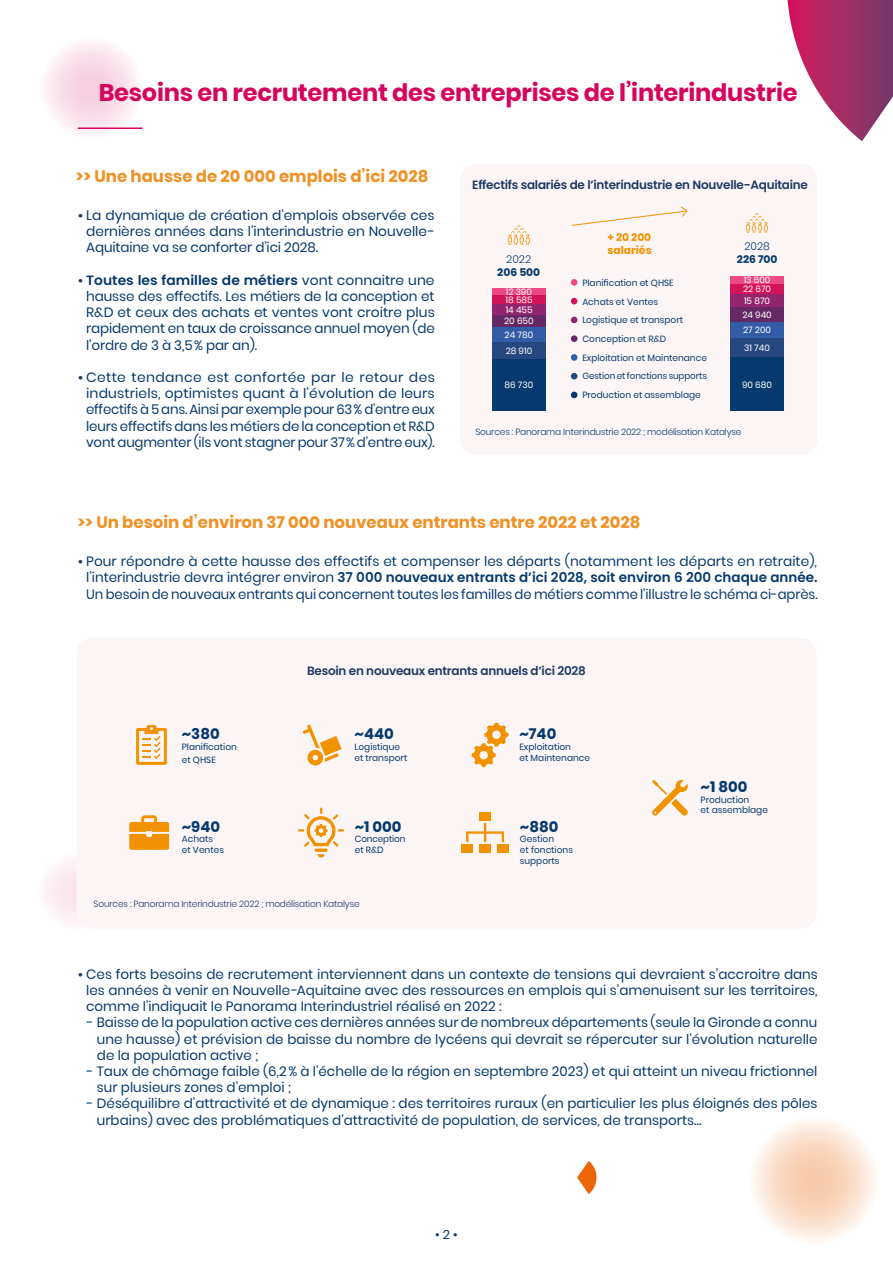
<style>
.page{position:relative;width:893px;height:1263px;background:#fff}
.page>*{position:absolute;margin:0;border:0;box-sizing:border-box;transform-origin:0 0}
.t1{font:700 24px "Poppins";letter-spacing:-.01em;color:#d5055d}
.t2{font:700 16.5px "Poppins";color:#f09125}
.t3{font:700 15px "Poppins";color:#06396e}
.t4{font:13.5px/16.2px "Poppins";color:#06396e;text-align:justify}
.t5{font:12.75px "Poppins";color:#06396e}
.t6{font:600 12px "Poppins";letter-spacing:-.02em;color:#1f3863}
.t7{font:700 10.8px/12.9px "Poppins";color:#f39200}
.t8{font:700 10.8px "Poppins";color:#06396e}
.t9{font:300 10.8px "Poppins";color:#06396e}
.t10{font:9px/10.8px "Poppins";color:#06396e}
.t11{font:9px/8.1px "Poppins";color:#fff}
.t12{font:300 9px "Poppins";letter-spacing:-.02em;color:#06396e}
.t13{font:300 9px "Poppins";letter-spacing:-.02em;color:#1c3968}
.s1{font-weight:600;font-size:12.75px;color:#1f3863}
.s2{font-weight:600}
</style>
<div class="page">
<svg style="left:37px;top:852px;width:79px;height:79px;fill:#fcf2f6"></svg>
<svg style="left:787px;top:0;width:106px;height:141px"></svg>
<svg style="left:750px;top:1115px;width:128px;height:130px"></svg>
<svg style="left:577px;top:1161px;width:19px;height:33px"></svg>
<div style="left:460px;top:164px;width:357px;height:291px;background:#fcf5f6;border-radius:16px"></div>
<div style="left:77px;top:638px;width:739px;height:290px;background:#fcf5f6;border-radius:16px"></div>
<svg style="left:40px;top:36px;width:104px;height:105px"></svg>
<hr style="left:78px;top:127px;width:64px;height:2px;background:#d5055d">
<div style="left:492px;top:288px;width:54px;height:8px;background:#ed4984"></div>
<div style="left:492px;top:296px;width:54px;height:8px;background:#d2145a"></div>
<div style="left:492px;top:304px;width:54px;height:11px;background:#93256e"></div>
<div style="left:492px;top:315px;width:54px;height:12px;background:#652965"></div>
<div style="left:492px;top:327px;width:54px;height:15px;background:#335ca7"></div>
<div style="left:492px;top:342px;width:54px;height:17px;background:#274781"></div>
<div style="left:492px;top:359px;width:54px;height:52px;background:#06396e"></div>
<div style="left:730px;top:276px;width:54px;height:8px;background:#ed4984"></div>
<div style="left:730px;top:284px;width:54px;height:10px;background:#d2145a"></div>
<div style="left:730px;top:294px;width:54px;height:13px;background:#93256e"></div>
<div style="left:730px;top:307px;width:54px;height:15px;background:#652965"></div>
<div style="left:730px;top:322px;width:54px;height:16px;background:#335ca7"></div>
<div style="left:730px;top:338px;width:54px;height:19px;background:#274781"></div>
<div style="left:730px;top:357px;width:54px;height:54px;background:#06396e"></div>
<div style="left:571px;top:279px;width:6px;height:7px;background:#ed4984;border-radius:50%"></div>
<svg style="left:571px;top:298px;width:6px;height:6px"></svg>
<svg style="left:571px;top:317px;width:6px;height:6px"></svg>
<div style="left:571px;top:335px;width:6px;height:7px;background:#652965;border-radius:50%"></div>
<div style="left:571px;top:354px;width:6px;height:7px;background:#335ca7;border-radius:50%"></div>
<svg style="left:571px;top:373px;width:6px;height:6px"></svg>
<svg style="left:571px;top:392px;width:6px;height:6px"></svg>
<svg style="left:508px;top:225px;width:22px;height:20px"></svg>
<svg style="left:746px;top:213px;width:22px;height:20px"></svg>
<svg style="left:571px;top:206px;width:117px;height:20px"></svg>
<svg style="left:136px;top:725px;width:31px;height:40px"></svg>
<svg style="left:129px;top:815px;width:40px;height:35px"></svg>
<svg style="left:303px;top:724px;width:39px;height:41px"></svg>
<svg style="left:314px;top:848px;width:14px;height:4px"></svg>
<svg style="left:317px;top:854px;width:8px;height:3px"></svg>
<svg style="left:298px;top:807px;width:46px;height:40px"></svg>
<svg style="left:472px;top:723px;width:36px;height:44px"></svg>
<svg style="left:652px;top:779px;width:36px;height:37px"></svg>
<div style="left:479px;top:844px;width:12px;height:9px;background:#f39200"></div>
<div style="left:479px;top:812px;width:12px;height:9px;background:#f39200"></div>
<div style="left:461px;top:844px;width:12px;height:9px;background:#f39200"></div>
<div style="left:497px;top:844px;width:12px;height:9px;background:#f39200"></div>
<svg style="left:466px;top:823px;width:38px;height:19px"></svg>
<h1 class="t1" style="left:99px;top:79px;width:700px">Besoins en recrutement des entreprises de l’interindustrie</h1>
<p class="t2" style="left:76px;top:166px;width:354px">&gt;&gt; Une hausse de 20 000 emplois d’ici 2028</p>
<p class="t4" style="left:86px;top:207px;width:350px;text-indent:-9px"><span class="s1">•</span> La dynamique de création d’emplois observée ces dernières années dans l’interindustrie en Nouvelle - Aquitaine va se conforter d’ici 2028.</p>
<p class="t4" style="left:86px;top:272px;width:350px;text-indent:-9px"><span class="s1">•</span> <span class="s2">Toutes les familles de métiers</span> vont connaitre une hausse des effectifs. Les métiers de la conception et R&amp;D et ceux des achats et ventes vont croitre plus rapidement en taux de croissance annuel moyen (de l’ordre de 3 à 3,5% par an).</p>
<p class="t4" style="left:86px;top:369px;width:350px;text-indent:-9px"><span class="s1">•</span> Cette tendance est confortée par le retour des industriels, optimistes quant à l’évolution de leurs effectifs à 5 ans. Ainsi par exemple pour 63% d’entre eux leurs effectifs dans les métiers de la conception et R&amp;D vont augmenter (ils vont stagner pour 37% d’entre eux).</p>
<p class="t6" style="left:472px;top:178px;width:337px">Effectifs salariés de l’interindustrie en Nouvelle-Aquitaine</p>
<p class="t7" style="left:607px;top:231px;width:46px">+ 20 200 salariés</p>
<p class="t9" style="left:744px;top:240px;width:27px">2028</p>
<p class="t8" style="left:737px;top:253px;width:42px">226 700</p>
<p class="t9" style="left:506px;top:253px;width:26px">2022</p>
<p class="t8" style="left:497px;top:266px;width:44px">206 500</p>
<p class="t11" style="left:506px;top:288px;width:29px">12 390<br>18 585</p>
<p class="t11" style="left:504px;top:304px;width:31px;line-height:11.6px">14 455<br>20 650</p>
<p class="t11" style="left:505px;top:327px;width:30px;line-height:15.9px">24 780<br>28 910</p>
<p class="t11" style="left:504px;top:381px;width:30px">86 730</p>
<p class="t11" style="left:742px;top:381px;width:31px">90 680</p>
<p class="t11" style="left:744px;top:276px;width:28px">13 600</p>
<p class="t10" style="left:582px;top:273px;width:126px;line-height:18.8px">Planification et QHSE<br>Achats et Ventes<br>Logistique et transport<br>Conception et R&amp;D<br>Exploitation et Maintenance<br>Gestion et fonctions supports<br>Production et assemblage</p>
<p class="t11" style="left:743px;top:285px;width:30px">22 670</p>
<p class="t11" style="left:744px;top:297px;width:28px">15 870</p>
<p class="t11" style="left:742px;top:311px;width:31px">24 940</p>
<p class="t11" style="left:743px;top:326px;width:30px">27 200</p>
<p class="t11" style="left:744px;top:344px;width:27px">31 740</p>
<p class="t12" style="left:475px;top:427px;width:268px">Sources : Panorama Interindustrie 2022 ; modélisation Katalyse</p>
<p class="t2" style="left:78px;top:513px;width:564px">&gt;&gt; Un besoin d’environ 37 000 nouveaux entrants entre 2022 et 2028</p>
<p class="t4" style="left:86px;top:553px;width:733px;text-indent:-9px"><span class="s1">•</span> Pour répondre à cette hausse des effectifs et compenser les départs (notamment les départs en retraite), l’interindustrie devra intégrer environ <span class="s2">37 000 nouveaux entrants d’ici 2028, soit environ 6 200 chaque année.<br></span>Un besoin de nouveaux entrants qui concernent toutes les familles de métiers comme l’illustre le schéma ci-après.</p>
<p class="t3" style="left:182px;top:725px;width:39px">~380</p>
<p class="t10" style="left:182px;top:740px;width:57px;line-height:12.9px">Planification et QHSE</p>
<p class="t3" style="left:182px;top:818px;width:40px">~940</p>
<p class="t10" style="left:182px;top:834px;width:44px">Achats et Ventes</p>
<p class="t6" style="left:307px;top:664px;width:280px">Besoin en nouveaux entrants annuels d’ici 2028</p>
<p class="t3" style="left:355px;top:725px;width:41px">~440</p>
<p class="t10" style="left:355px;top:741px;width:54px">Logistique et transport</p>
<p class="t3" style="left:355px;top:818px;width:48px">~1 000</p>
<p class="t10" style="left:355px;top:834px;width:52px">Conception et R&amp;D</p>
<p class="t3" style="left:519px;top:725px;width:38px">~740</p>
<p class="t10" style="left:519px;top:741px;width:72px">Exploitation<br>et Maintenance</p>
<p class="t3" style="left:520px;top:818px;width:40px">~880</p>
<p class="t10" style="left:520px;top:834px;width:55px">Gestion<br>et fonctions supports</p>
<p class="t13" style="left:94px;top:899px;width:268px">Sources : Panorama Interindustrie 2022 ; modélisation Katalyse</p>
<p class="t3" style="left:701px;top:778px;width:48px">~1 800</p>
<p class="t10" style="left:701px;top:794px;width:69px">Production<br>et assemblage</p>
<p class="t4" style="left:86px;top:966px;width:733px;text-indent:-9px"><span class="s1">•</span> Ces forts besoins de recrutement interviennent dans un contexte de tensions qui devraient s’accroitre dans les années à venir en Nouvelle - Aquitaine avec des ressources en emplois qui s’amenuisent sur les territoires, comme l’indiquait le Panorama Interindustriel réalisé en 2022 :</p>
<p class="t4" style="left:97px;top:1014px;width:722px;text-indent:-10px">- Baisse de la population active ces dernières années sur de nombreux départements (seule la Gironde a connu une hausse) et prévision de baisse du nombre de lycéens qui devrait se répercuter sur l’évolution naturelle de la population active ;</p>
<p class="t4" style="left:97px;top:1063px;width:722px;text-indent:-10px">- Taux de chômage faible (6,2% à l’échelle de la région en septembre 2023) et qui atteint un niveau frictionnel sur plusieurs zones d’emploi ;</p>
<p class="t4" style="left:97px;top:1095px;width:722px;text-indent:-10px">- Déséquilibre d’attractivité et de dynamique : des territoires ruraux (en particulier les plus éloignés des pôles urbains) avec des problématiques d’attractivité de population, de services, de transports…</p>
<p class="t5" style="left:435px;top:1227px;width:24px">• 2 •</p>
</div>
